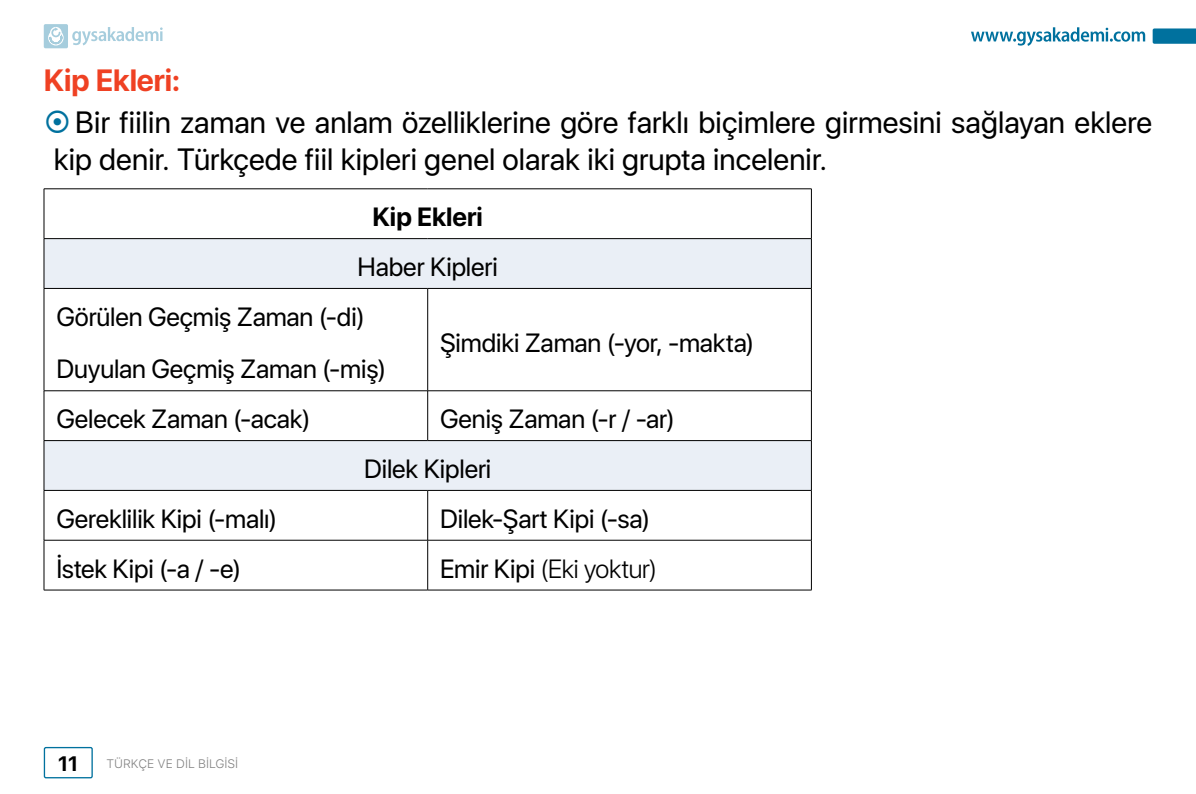
<style>
.page{position:relative;width:1196px;height:794px;background:#fff}
.page>*{position:absolute;margin:0;border:0;box-sizing:border-box;transform-origin:0 0}
.t1{font:30.62px/37.6px "SF Pro Display";letter-spacing:.005em;color:#000}
.t2{font:700 30.62px "SF Pro Display";color:#ef4123}
.t3{font:26.25px/49.8px "SF Pro Display";letter-spacing:-.005em;color:#000}
.t4{font:300 26.25px "SF Pro Display";letter-spacing:-.01em;color:#000}
.t5{font:700 26.25px "SF Pro Display";color:#000}
.t6{font:700 20.82px "SF Pro Display";color:#000}
.t7{font:300 12.25px "SF Pro Text";color:#808080}
.s1{font-weight:400}
</style>
<div class="page">
<svg style="left:45px;top:239px;width:766px;height:251px"></svg>
<hr style="left:44px;top:189px;width:383px;height:1px;background:#000">
<hr style="left:44px;top:189px;width:1px;height:49px;background:#000">
<hr style="left:427px;top:189px;width:384px;height:1px;background:#000">
<hr style="left:811px;top:189px;width:1px;height:49px;background:#000">
<hr style="left:44px;top:238px;width:383px;height:1px;background:#000">
<hr style="left:44px;top:239px;width:1px;height:49px;background:#000">
<hr style="left:427px;top:238px;width:384px;height:1px;background:#000">
<hr style="left:811px;top:239px;width:1px;height:49px;background:#000">
<hr style="left:44px;top:288px;width:383px;height:1px;background:#000">
<hr style="left:44px;top:289px;width:1px;height:101px;background:#000">
<hr style="left:427px;top:288px;width:384px;height:1px;background:#000">
<hr style="left:427px;top:289px;width:1px;height:101px;background:#000">
<hr style="left:811px;top:289px;width:1px;height:101px;background:#000">
<hr style="left:44px;top:390px;width:383px;height:1px;background:#000">
<hr style="left:44px;top:391px;width:1px;height:49px;background:#000">
<hr style="left:427px;top:390px;width:384px;height:1px;background:#000">
<hr style="left:427px;top:391px;width:1px;height:49px;background:#000">
<hr style="left:811px;top:391px;width:1px;height:49px;background:#000">
<hr style="left:44px;top:440px;width:383px;height:1px;background:#000">
<hr style="left:44px;top:441px;width:1px;height:49px;background:#000">
<hr style="left:427px;top:440px;width:384px;height:1px;background:#000">
<hr style="left:811px;top:441px;width:1px;height:49px;background:#000">
<hr style="left:44px;top:490px;width:383px;height:1px;background:#000">
<hr style="left:44px;top:490px;width:1px;height:50px;background:#000">
<hr style="left:427px;top:490px;width:384px;height:1px;background:#000">
<hr style="left:427px;top:490px;width:1px;height:50px;background:#000">
<hr style="left:811px;top:490px;width:1px;height:50px;background:#000">
<hr style="left:44px;top:540px;width:383px;height:1px;background:#000">
<hr style="left:44px;top:540px;width:1px;height:50px;background:#000">
<hr style="left:427px;top:540px;width:384px;height:1px;background:#000">
<hr style="left:427px;top:540px;width:1px;height:50px;background:#000">
<hr style="left:811px;top:540px;width:1px;height:50px;background:#000">
<hr style="left:44px;top:590px;width:383px;height:1px;background:#000">
<hr style="left:427px;top:590px;width:384px;height:1px;background:#000">
<div style="left:44px;top:747px;width:49px;height:31px;border:1px solid #00719e;border-radius:2px"></div>
<svg style="left:971px;top:27px;width:173px;height:19px"></svg>
<svg style="left:1152px;top:28px;width:43px;height:16px"></svg>
<svg style="left:44px;top:24px;width:119px;height:24px"></svg>
<p class="t2" style="left:44px;top:63px;width:138px">Kip Ekleri:</p>
<p class="t1" style="left:54px;top:103px;width:1099px;text-indent:22px">Bir fiilin zaman ve anlam özelliklerine göre farklı biçimlere girmesini sağlayan eklere kip denir. Türkçede fiil kipleri genel olarak iki grupta incelenir.</p>
<p class="t5" style="left:372px;top:202px;width:112px">Kip Ekleri</p>
<p class="t3" style="left:56px;top:242px;width:443px;text-indent:301px">Haber Kipleri<br>Görülen Geçmiş Zaman (-di)</p>
<p class="t3" style="left:56px;top:344px;width:331px">Duyulan Geçmiş Zaman (-miş)</p>
<p class="t3" style="left:440px;top:318px;width:316px">Şimdiki Zaman (-yor, -makta)</p>
<p class="t3" style="left:56px;top:394px;width:255px">Gelecek Zaman (-acak)</p>
<p class="t3" style="left:364px;top:394px;width:312px;text-indent:76px">Geniş Zaman (-r / -ar)<br>Dilek Kipleri</p>
<p class="t3" style="left:56px;top:493px;width:222px">Gereklilik Kipi (-malı)</p>
<p class="t3" style="left:440px;top:493px;width:211px">Dilek-Şart Kipi (-sa)</p>
<p class="t3" style="left:56px;top:543px;width:186px">İstek Kipi (-a / -e)</p>
<p class="t4" style="left:440px;top:550px;width:219px"><span class="s1">Emir Kipi</span> (Eki yoktur)</p>
<p class="t6" style="left:58px;top:751px;width:22px">11</p>
<p class="t7" style="left:106px;top:755px;width:133px">TÜRKÇE VE DİL BİLGİSİ</p>
</div>
